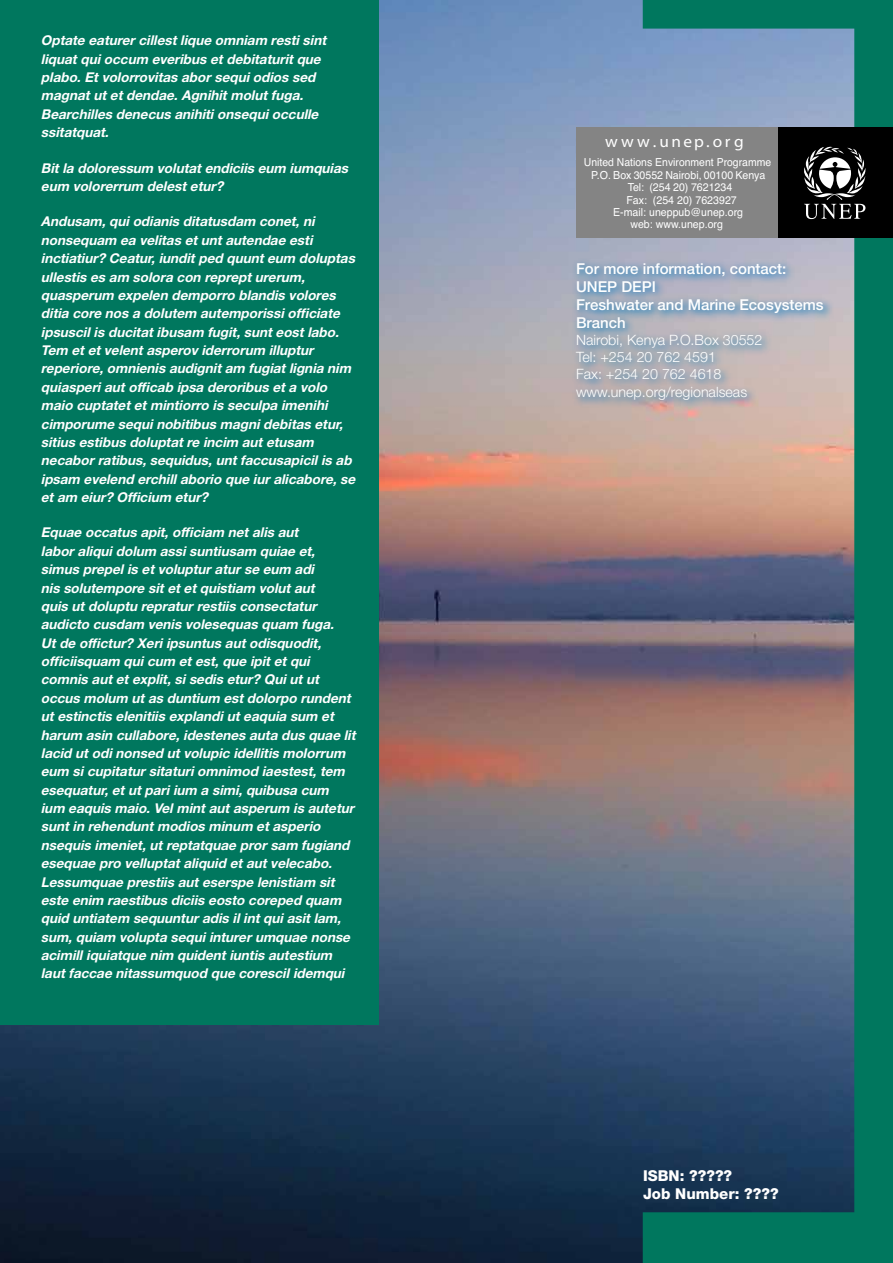
<style>
.page{position:relative;width:893px;height:1263px;background:#fff}
.page>*{position:absolute;margin:0;border:0;box-sizing:border-box;transform-origin:0 0}
.t1{font:800 16.5px "Gill Sans";letter-spacing:.145em;color:#fff;scale:1.04 1}
.t2{font:500 15px/18px "Helvetica Neue LT Pro";color:#fff}
.t3{font:800 15px/18px "Helvetica Neue LT Pro";color:#fff}
.t4{font:300 14.25px/17.4px "Helvetica Neue LT Pro";color:#fff}
.t5{font:italic 700 13.5px/18.3px "Helvetica Neue LT Pro";color:#fff}
.t6{font:10.95px "Helvetica";color:#fff;scale:.96 1}
.t7{font:10.95px "Helvetica";color:#fff;scale:.95 1}
</style>
<div class="page">
<img style="left:0;top:0;width:643px;height:1263px">
<svg style="left:572px;top:258px;width:71px;height:152px;background:#9ba8b7"></svg>
<svg style="left:643px;top:0;width:250px;height:1263px;background:#637c83"></svg>
<div style="left:0;top:0;width:379px;height:1024px;background:#00775e"></div>
<div style="left:576px;top:127px;width:207px;height:110px;background:#848484"></div>
<div style="left:778px;top:127px;width:115px;height:110px;background:#000"></div>
<svg style="left:804px;top:146px;width:62px;height:73px"></svg>
<p class="t5" style="left:41px;top:31px;width:290px">Optate eaturercillestlique omniam restisint liquatquioccum everibus etdebitaturitque plabo.Etvolorrovitas aborsequiodios sed magnatutetdendae.Agnihitmolutfuga.<br>Bearchilles denecus anihitionsequiocculle ssitatquat.</p>
<p class="t5" style="left:41px;top:158px;width:312px">Bitla doloressum volutatendiciis eum iumquias eum volorerrum delestetur?</p>
<p class="t5" style="left:41px;top:212px;width:319px">Andusam,quiodianis ditatusdam conet,ni nonsequam ea velitas etuntautendae esti inctiatiur? Ceatur,iunditped quunteum doluptas ullestis es am solora con reprepturerum, quasperum expelen demporro blandis volores ditia core nos a dolutem autemporissiofficiate ipsuscilis ducitatibusam fugit,sunteostlabo.<br>Tem etetvelentasperov iderrorum illuptur reperiore,omnienis audignitam fugiatlignia nim quiasperiautofficab ipsa deroribus eta volo maio cuptatetetmintiorro is seculpa imenihi cimporume sequinobitibus magnidebitas etur, sitius estibus doluptatre incim autetusam necaborratibus,sequidus,untfaccusapicilis ab ipsam evelend erchillaborio que iuralicabore,se etam eiur? Officium etur?</p>
<p class="t5" style="left:41px;top:523px;width:320px">Equae occatus apit,officiam netalis aut laboraliquidolum assisuntiusam quiae et, simus prepelis etvolupturaturse eum adi<br>nis solutempore sitetetquistiam volutaut<br>quis utdoluptu repraturrestiis consectatur audicto cusdam venis volesequas quam fuga.<br>Utde offictur? Xeriipsuntus autodisquodit, officiisquam quicum etest,que ipitetqui comnis autetexplit,sisedis etur? Quiutut occus molum utas duntium estdolorpo rundent utestinctis elenitiis explandiuteaquia sum et harum asin cullabore,idestenes auta dus quae lit lacid utodinonsed utvolupic idellitis molorrum eum sicupitatursitaturiomnimod iaestest,tem esequatur,etutpariium a simi,quibusa cum ium eaquis maio.Velmintautasperum is autetur suntin rehenduntmodios minum etasperio nsequis imeniet,utreptatquae prorsam fugiand esequae pro velluptataliquid etautvelecabo.<br>Lessumquae prestiis auteserspe lenistiam sit este enim raestibus diciis eosto coreped quam quid untiatem sequunturadis ilintquiasitlam, sum,quiam volupta sequiinturerumquae nonse acimilliquiatque nim quidentiuntis autestium lautfaccae nitassumquod que corescilidemqui</p>
<p class="t1" style="left:605px;top:131px;width:135px">www.unep.org</p>
<p class="t7" style="left:584px;top:155px;width:199px">United Nations Environment Programme</p>
<p class="t6" style="left:591px;top:168px;width:183px">P.O. Box 30552 Nairobi, 00100 Kenya</p>
<p class="t6" style="left:628px;top:180px;width:111px">Tel: (254 20) 7621234</p>
<p class="t6" style="left:626px;top:192px;width:117px">Fax: (254 20) 7623927</p>
<p class="t6" style="left:613px;top:205px;width:137px">E-mail: uneppub@unep.org</p>
<p class="t6" style="left:630px;top:217px;width:98px">web: www.unep.org</p>
<p class="t2" style="left:576px;top:259px;width:249px">For more information, contact:<br>UNEP DEPI<br>Freshwater and Marine Ecosystems<br>Branch</p>
<p class="t4" style="left:576px;top:331px;width:188px">Nairobi, Kenya P.O.Box 30552<br>Tel: +254 20 762 4591<br>Fax: +254 20 762 4618 www.unep.org/regionalseas</p>
<p class="t3" style="left:643px;top:1167px;width:137px">ISBN: ?????<br>Job Number: ????</p>
</div>
